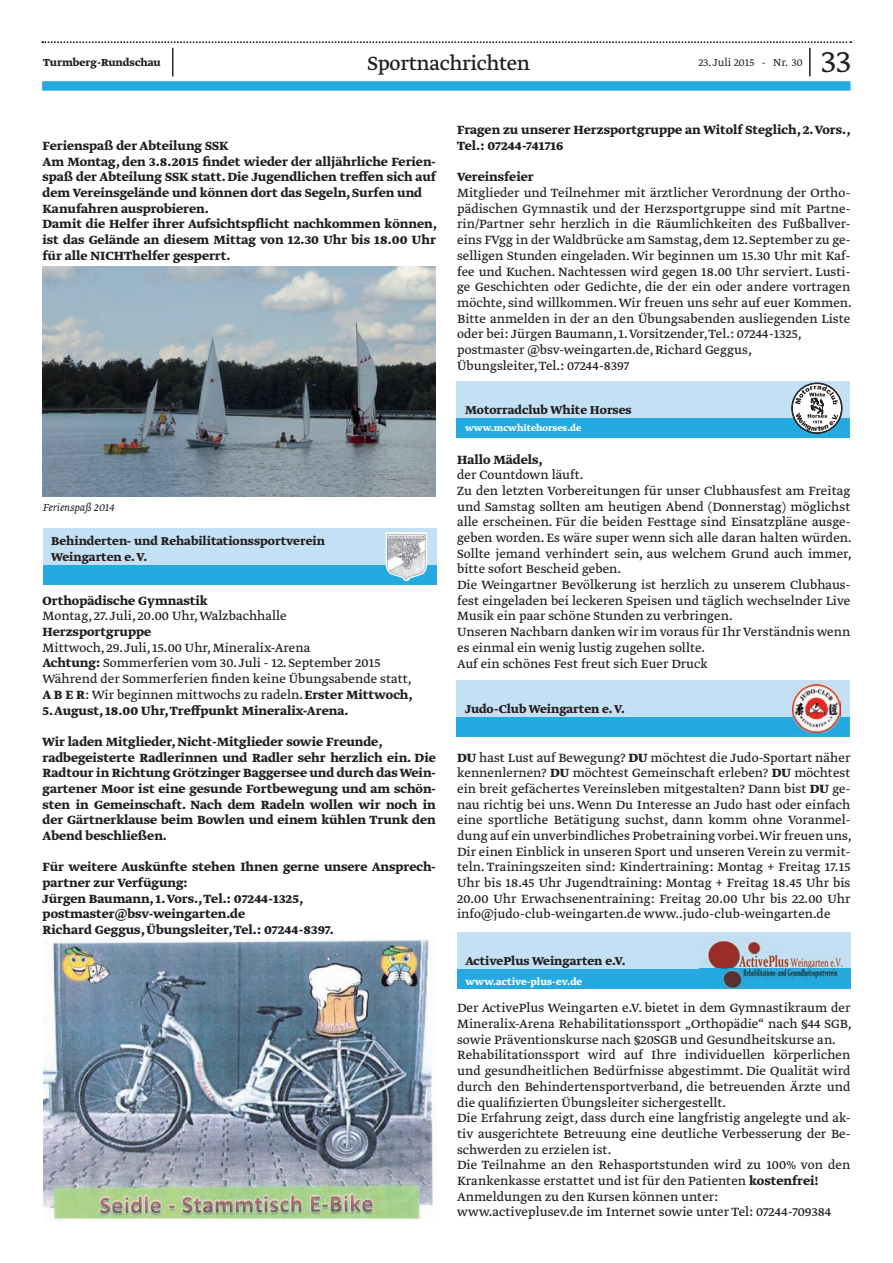
<style>
.page{position:relative;width:893px;height:1263px;background:#fff}
.page>*{position:absolute;margin:0;border:0;box-sizing:border-box;transform-origin:0 0}
.t1{font:300 36px "Greta Text Std";color:#231f20}
.t2{font:22.5px "Greta Text Std";letter-spacing:-.015em;color:#231f20}
.t3{font:14.1px/15.8px "Greta Text Std Regular Min";color:#231f20}
.t4{font:700 14.1px/15.8px "Greta Text Std";color:#231f20}
.t5{font:700 13.5px/16.2px "Greta Text Std";color:#231f20}
.t6{font:700 12px "Greta Text Std";color:#231f20}
.t7{font:300 12px "Greta Text Std";color:#231f20}
.t8{font:italic 300 12px "Greta Text Std";color:#231f20}
.t9{font:700 11.25px "Greta Text Std";color:#fff}
.t10{font:700 10.5px "Greta Text Std";color:#fff}
.t11{font:7.2px/8.2px "Arial";color:#000;text-align:center}
.s1{font-family:"Greta Text Std";font-weight:700}
</style>
<div class="page">
<div style="left:43px;top:528px;width:393px;height:57px;background:#c3e0f4"></div>
<div style="left:43px;top:565px;width:393px;height:20px;background:#24aae1"></div>
<svg style="left:386px;top:532px;width:41px;height:49px;background:#bbcad1"></svg>
<div style="left:457px;top:381px;width:393px;height:57px;background:#c3e0f4"></div>
<div style="left:457px;top:418px;width:393px;height:20px;background:#24aae1"></div>
<div style="left:792px;top:384px;width:49px;height:49px;border:1px solid #231f20;border-radius:50%"></div>
<svg style="left:795px;top:386px;width:43px;height:45px;background:#b5b9bc"></svg>
<div style="left:457px;top:932px;width:393px;height:57px;background:#c3e0f4"></div>
<div style="left:457px;top:969px;width:393px;height:20px;background:#24aae1"></div>
<img style="left:700px;top:935px;width:150px;height:54px">
<div style="left:43px;top:81px;width:807px;height:9px;background:#24aae1"></div>
<svg style="left:42px;top:41px;width:809px;height:35px"></svg>
<img style="left:43px;top:266px;width:393px;height:230px">
<img style="left:43px;top:939px;width:390px;height:281px">
<div style="left:457px;top:680px;width:393px;height:57px;background:#c3e0f4"></div>
<div style="left:457px;top:717px;width:393px;height:20px;background:#24aae1"></div>
<img style="left:792px;top:684px;width:49px;height:49px">
<p class="t6" style="left:43px;top:56px;width:119px">Turmberg-Rundschau</p>
<p class="t7" style="left:698px;top:56px;width:106px">23. Juli 2015 - Nr. 30</p>
<h1 class="t1" style="left:821px;top:41px;width:31px">33</h1>
<h2 class="t2" style="left:368px;top:50px;width:164px">Sportnachrichten</h2>
<p class="t4" style="left:43px;top:139px;width:396px">Ferienspaß der Abteilung SSK<br>Am Montag, den 3.8.2015 findet wieder der alljährliche Ferien&shy;spaß der Abteilung SSK statt. Die Jugendlichen treffen sich auf dem Vereinsgelände und können dort das Segeln, Surfen und Kanufahren ausprobieren.<br>Damit die Helfer ihrer Aufsichtspflicht nachkommen können, ist das Gelände an diesem Mittag von 12.30 Uhr bis 18.00 Uhr für alle NICHThelfer gesperrt.</p>
<p class="t4" style="left:457px;top:123px;width:395px">Fragen zu unserer Herzsportgruppe an Witolf Steglich, 2. Vors.,<br>Tel.: 07244-741716</p>
<p class="t4" style="left:457px;top:170px;width:78px">Vereinsfeier</p>
<p class="t3" style="left:457px;top:186px;width:396px">Mitglieder und Teilnehmer mit ärztlicher Verordnung der Ortho&shy;pädischen Gymnastik und der Herzsportgruppe sind mit Partne&shy;rin/Partner sehr herzlich in die Räumlichkeiten des Fußballver&shy;eins FVgg in der Waldbrücke am Samstag, dem 12. September zu ge&shy;selligen Stunden eingeladen. Wir beginnen um 15.30 Uhr mit Kaf&shy;fee und Kuchen. Nachtessen wird gegen 18.00 Uhr serviert. Lusti&shy;ge Geschichten oder Gedichte, die der ein oder andere vortragen möchte, sind willkommen. Wir freuen uns sehr auf euer Kommen.<br>Bitte anmelden in der an den Übungsabenden ausliegenden Liste oder bei: Jürgen Baumann, 1. Vorsitzender, Tel.: 07244-1325, postmaster @bsv-weingarten.de, Richard Geggus,<br>Übungsleiter, Tel.: 07244-8397</p>
<p class="t5" style="left:465px;top:402px;width:168px">Motorradclub White Horses</p>
<p class="t10" style="left:465px;top:421px;width:118px">www.mcwhitehorses.de</p>
<p class="t4" style="left:457px;top:452px;width:87px">Hallo Mädels,</p>
<p class="t3" style="left:457px;top:468px;width:396px">der Countdown läuft.<br>Zu den letzten Vorbereitungen für unser Clubhausfest am Freitag und Samstag sollten am heutigen Abend (Donnerstag) möglichst alle erscheinen. Für die beiden Festtage sind Einsatzpläne ausge&shy;geben worden. Es wäre super wenn sich alle daran halten würden.<br>Sollte jemand verhindert sein, aus welchem Grund auch immer, bitte sofort Bescheid geben.<br>Die Weingartner Bevölkerung ist herzlich zu unserem Clubhaus&shy;fest eingeladen bei leckeren Speisen und täglich wechselnder Live Musik ein paar schöne Stunden zu verbringen.<br>Unseren Nachbarn danken wir im voraus für Ihr Verständnis wenn es einmal ein wenig lustig zugehen sollte.<br>Auf ein schönes Fest freut sich Euer Druck</p>
<p class="t8" style="left:43px;top:500px;width:73px">Ferienspaß 2014</p>
<p class="t5" style="left:51px;top:533px;width:275px">Behinderten- und Rehabilitationssportverein<br>Weingarten e. V.</p>
<p class="t11" style="left:461px;top:538px;width:85px">Behinderten- und<br>Rehabilitationssportverein<br>Weingarten e.V.</p>
<p class="t4" style="left:43px;top:593px;width:167px">Orthopädische Gymnastik</p>
<p class="t3" style="left:43px;top:609px;width:246px">Montag, 27. Juli, 20.00 Uhr, Walzbachhalle</p>
<p class="t4" style="left:43px;top:625px;width:110px">Herzsportgruppe</p>
<p class="t3" style="left:43px;top:640px;width:372px">Mittwoch, 29. Juli, 15.00 Uhr, Mineralix-Arena<br><span class="s1">Achtung:</span> Sommerferien vom 30. Juli - 12. September 2015<br>Während der Sommerferien finden keine Übungsabende statt, <span class="s1">A B E R</span>: Wir beginnen mittwochs zu radeln. <span class="s1">Erster Mittwoch,</span></p>
<p class="t4" style="left:43px;top:703px;width:307px">5. August, 18.00 Uhr, Treffpunkt Mineralix-Arena.</p>
<p class="t4" style="left:43px;top:734px;width:395px">Wir laden Mitglieder, Nicht-Mitglieder sowie Freunde, radbegeisterte Radlerinnen und Radler sehr herzlich ein. Die Radtour in Richtung Grötzinger Baggersee und durch das Wein&shy;gartener Moor ist eine gesunde Fortbewegung und am schön&shy;sten in Gemeinschaft. Nach dem Radeln wollen wir noch in der Gärtnerklause beim Bowlen und einem kühlen Trunk den Abend beschließen.</p>
<p class="t4" style="left:43px;top:860px;width:395px">Für weitere Auskünfte stehen Ihnen gerne unsere Ansprech&shy;partner zur Verfügung:<br>Jürgen Baumann, 1. Vors., Tel.: 07244-1325, postmaster@bsv-weingarten.de<br>Richard Geggus, Übungsleiter, Tel.: 07244-8397.</p>
<p class="t5" style="left:465px;top:701px;width:161px">Judo-Club Weingarten e. V.</p>
<p class="t3" style="left:457px;top:750px;width:396px;text-align:justify"><span class="s1">DU</span> hast Lust auf Bewegung? <span class="s1">DU</span> möchtest die Judo-Sportart näher kennenlernen? <span class="s1">DU</span> möchtest Gemeinschaft erleben? <span class="s1">DU</span> möchtest ein breit gefächertes Vereinsleben mitgestalten? Dann bist <span class="s1">DU</span> ge&shy;nau richtig bei uns. Wenn Du Interesse an Judo hast oder einfach eine sportliche Betätigung suchst, dann komm ohne Voranmel&shy;dung auf ein unverbindliches Probetraining vorbei.Wir freuen uns, Dir einen Einblick in unseren Sport und unseren Verein zu vermit&shy;teln. Trainingszeiten sind: Kindertraining: Montag + Freitag 17.15<br>Uhr bis 18.45 Uhr Jugendtraining: Montag + Freitag 18.45 Uhr bis 20.00 Uhr Erwachsenentraining: Freitag 20.00 Uhr bis 22.00 Uhr info@judo-club-weingarten.de www..judo-club-weingarten.de</p>
<p class="t5" style="left:465px;top:953px;width:162px">ActivePlus Weingarten e.V.</p>
<p class="t9" style="left:465px;top:974px;width:118px">www.active-plus-ev.de</p>
<p class="t3" style="left:457px;top:1001px;width:396px">Der ActivePlus Weingarten e.V. bietet in dem Gymnastikraum der Mineralix-Arena Rehabilitationssport „Orthopädie“ nach §44 SGB, sowie Präventionskurse nach §20SGB und Gesundheitskurse an.<br>Rehabilitationssport wird auf Ihre individuellen körperlichen und gesundheitlichen Bedürfnisse abgestimmt. Die Qualität wird durch den Behindertensportverband, die betreuenden Ärzte und die qualifizierten Übungsleiter sichergestellt.<br>Die Erfahrung zeigt, dass durch eine langfristig angelegte und ak&shy;tiv ausgerichtete Betreuung eine deutliche Verbesserung der Be&shy;schwerden zu erzielen ist.<br>Die Teilnahme an den Rehasportstunden wird zu 100% von den Krankenkasse erstattet und ist für den Patienten <span class="s1">kostenfrei!<br></span>Anmeldungen zu den Kursen können unter:<br>www.activeplusev.de im Internet sowie unter Tel: 07244-709384</p>
</div>
